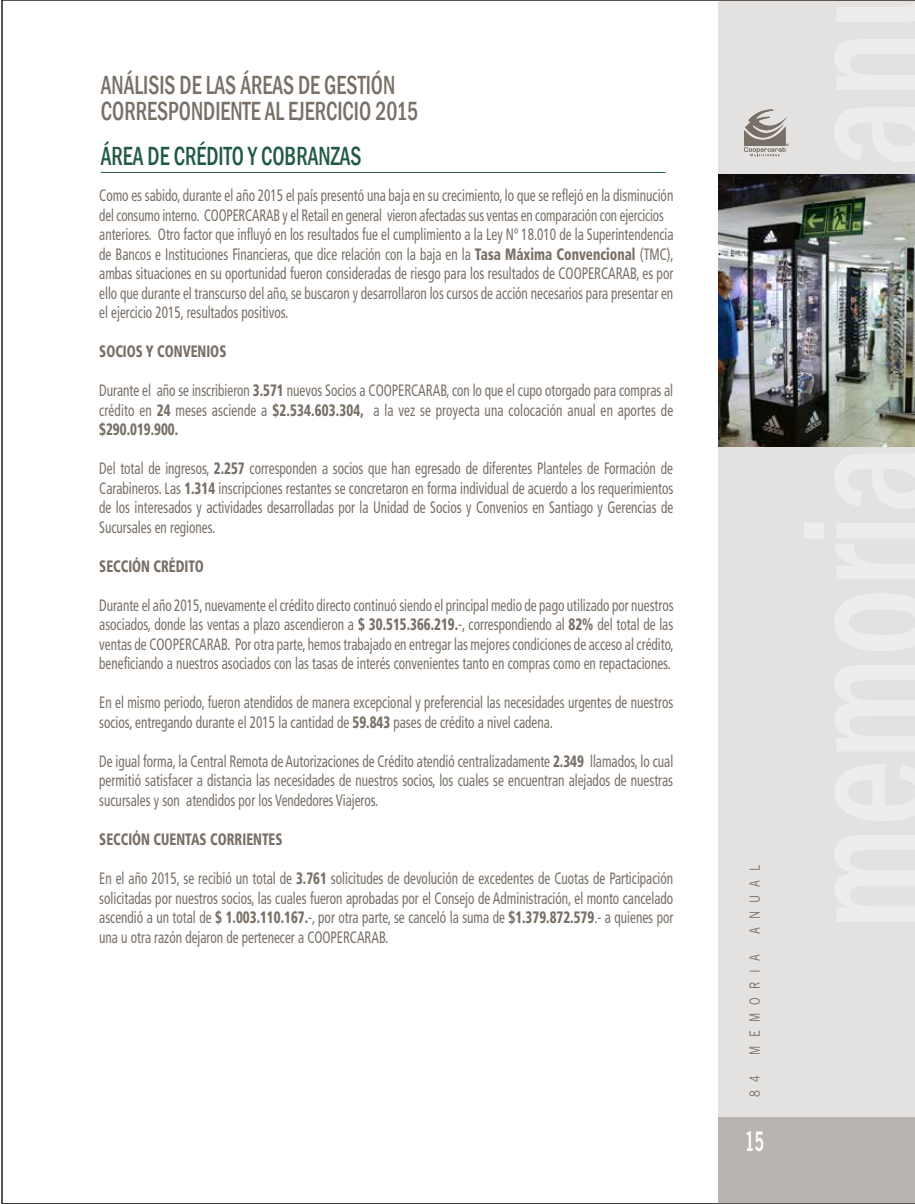
<style>
.page{position:relative;width:915px;height:1204px;background:#fff}
.page>*{position:absolute;margin:0;border:0;box-sizing:border-box;transform-origin:0 0}
.t1{font:500 condensed 27px/25.5px "Franklin Gothic";color:#786f66;scale:.8 1}
.t2{font:500 condensed 27px "Franklin Gothic";color:#215a42;scale:.8 1}
.t3{font:27px "Trade Gothic LT Std Bd 2";color:#fff;scale:.59 1}
.t4{font:condensed 16.5px/19.5px "Frutiger";color:#786f66;text-align:justify;scale:.8 1}
.t5{font:900 condensed 16.5px "Frutiger";color:#786f66;scale:.8 1}
.t6{font:14.1px "Trade Gothic LT Std";letter-spacing:.735em;color:#786f66;scale:.8 1}
.s1{font-weight:900}
</style>
<div class="page">
<div style="left:718px;top:0;width:196px;height:1203px;background:#e4e2e1"></div>
<div style="left:718px;top:1117px;width:196px;height:86px;background:#b9b4b0"></div>
<svg style="left:744px;top:109px;width:44px;height:47px"></svg>
<svg style="left:835px;top:835px;width:79px;height:86px"></svg>
<svg style="left:835px;top:764px;width:79px;height:57px"></svg>
<svg style="left:835px;top:665px;width:79px;height:86px"></svg>
<svg style="left:835px;top:594px;width:79px;height:57px"></svg>
<svg style="left:835px;top:545px;width:79px;height:33px"></svg>
<svg style="left:804px;top:523px;width:110px;height:15px"></svg>
<svg style="left:835px;top:454px;width:79px;height:54px"></svg>
<svg style="left:835px;top:107px;width:79px;height:55px"></svg>
<svg style="left:835px;top:39px;width:79px;height:51px"></svg>
<svg style="left:836px;top:0;width:78px;height:22px"></svg>
<img style="left:718px;top:174px;width:196px;height:272px">
<hr style="left:101px;top:172px;width:564px;height:1px;background:#215a42">
<h1 class="t1" style="left:101px;top:72px;width:398px">ANÁLISIS DE LAS ÁREAS DE GESTIÓN<br>CORRESPONDIENTE AL EJERCICIO 2015</h1>
<h1 class="t2" style="left:101px;top:138px;width:327px">ÁREA DE CRÉDITO Y COBRANZAS</h1>
<p class="t4" style="left:99px;top:186px;width:719px;text-align:left">Como es sabido, durante el año 2015 el país presentó una baja en su crecimiento, lo que se reflejó en la disminución del consumo interno. COOPERCARAB y el Retail en general vieron afectadas sus ventas en comparación con ejercicios anteriores. Otro factor que influyó en los resultados fue el cumplimiento a la Ley Nº 18.010 de la Superintendencia de Bancos e Instituciones Financieras, que dice relación con la baja en la <span class="s1">Tasa Máxima Convencional</span> (TMC), ambas situaciones en su oportunidad fueron consideradas de riesgo para los resultados de COOPERCARAB, es por ello que durante el transcurso del año, se buscaron y desarrollaron los cursos de acción necesarios para presentar en el ejercicio 2015, resultados positivos.</p>
<p class="t5" style="left:99px;top:341px;width:160px">SOCIOS Y CONVENIOS</p>
<p class="t4" style="left:99px;top:381px;width:718px">Durante el año se inscribieron <span class="s1">3.571</span> nuevos Socios a COOPERCARAB, con lo que el cupo otorgado para compras al crédito en <span class="s1">24</span> meses asciende a <span class="s1">$2.534.603.304,</span> a la vez se proyecta una colocación anual en aportes de <span class="s1">$290.019.900.</span></p>
<p class="t4" style="left:99px;top:459px;width:719px">Del total de ingresos, <span class="s1">2.257</span> corresponden a socios que han egresado de diferentes Planteles de Formación de Carabineros. Las <span class="s1">1.314</span> inscripciones restantes se concretaron en forma individual de acuerdo a los requerimientos de los interesados y actividades desarrolladas por la Unidad de Socios y Convenios en Santiago y Gerencias de Sucursales en regiones.</p>
<p class="t5" style="left:99px;top:556px;width:132px">SECCIÓN CRÉDITO</p>
<p class="t4" style="left:99px;top:595px;width:719px">Durante el año 2015, nuevamente el crédito directo continuó siendo el principal medio de pago utilizado por nuestros asociados, donde las ventas a plazo ascendieron a <span class="s1">$ 30.515.366.219.</span>-, correspondiendo al <span class="s1">82%</span> del total de las ventas de COOPERCARAB. Por otra parte, hemos trabajado en entregar las mejores condiciones de acceso al crédito, beneficiando a nuestros asociados con las tasas de interés convenientes tanto en compras como en repactaciones.</p>
<p class="t4" style="left:99px;top:693px;width:718px">En el mismo periodo, fueron atendidos de manera excepcional y preferencial las necesidades urgentes de nuestros socios, entregando durante el 2015 la cantidad de <span class="s1">59.843</span> pases de crédito a nivel cadena.</p>
<p class="t4" style="left:99px;top:751px;width:718px">De igual forma, la Central Remota de Autorizaciones de Crédito atendió centralizadamente <span class="s1">2.349</span> llamados, lo cual permitió satisfacer a distancia las necesidades de nuestros socios, los cuales se encuentran alejados de nuestras sucursales y son atendidos por los Vendedores Viajeros.</p>
<p class="t5" style="left:99px;top:829px;width:230px">SECCIÓN CUENTAS CORRIENTES</p>
<p class="t4" style="left:99px;top:868px;width:718px">En el año 2015, se recibió un total de <span class="s1">3.761</span> solicitudes de devolución de excedentes de Cuotas de Participación solicitadas por nuestros socios, las cuales fueron aprobadas por el Consejo de Administración, el monto cancelado ascendió a un total de <span class="s1">$ 1.003.110.167.</span>-, por otra parte, se canceló la suma de <span class="s1">$1.379.872.579</span>.- a quienes por una u otra razón dejaron de pertenecer a COOPERCARAB.</p>
<p class="t6" style="left:746px;top:934px;width:88px;rotate:-90deg">ANUAL</p>
<p class="t6" style="left:746px;top:1054px;width:127px;rotate:-90deg">MEMORIA</p>
<p class="t6" style="left:746px;top:1096px;width:29px;rotate:-90deg">8 4</p>
<h1 class="t3" style="left:744px;top:1125px;width:35px">15</h1>
</div>
